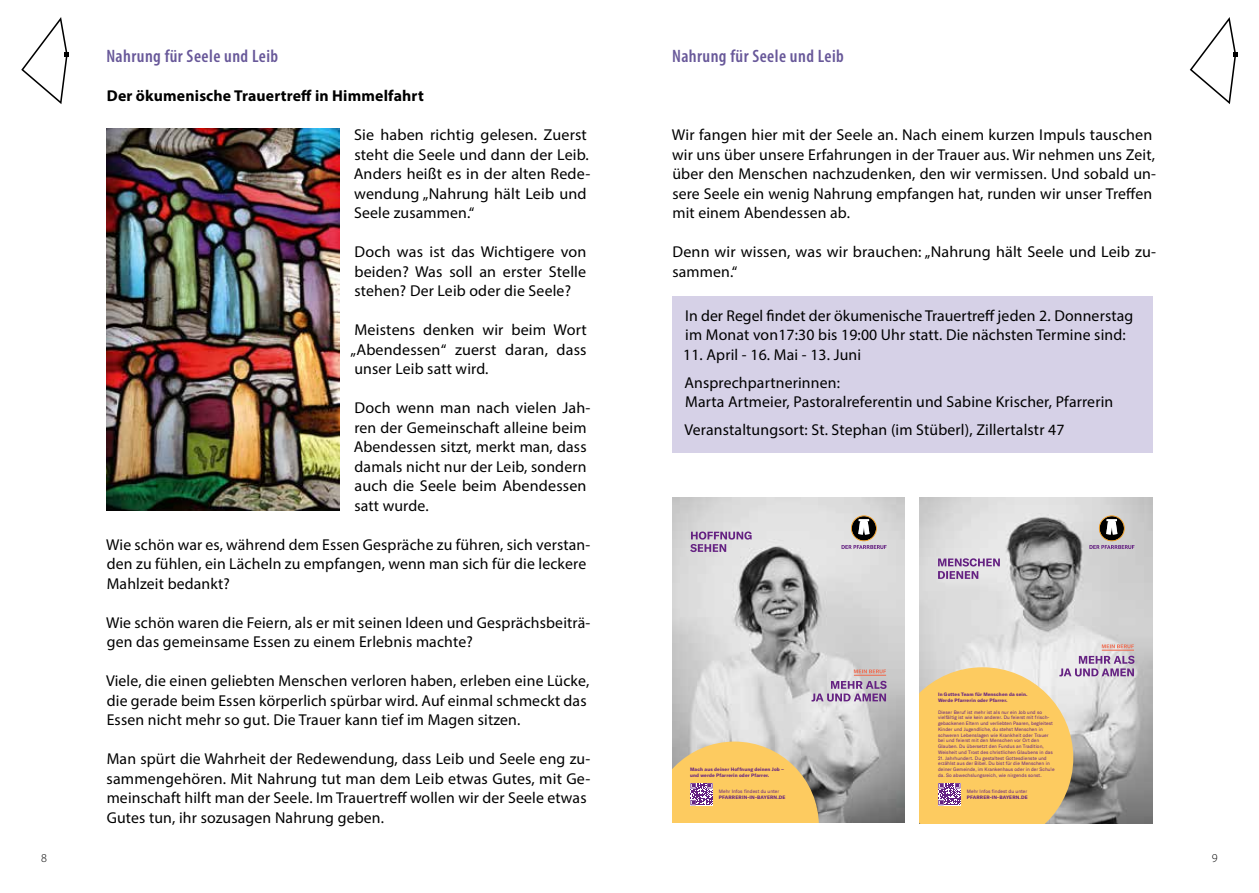
<style>
.page{position:relative;width:1259px;height:893px;background:#fff}
.page>*{position:absolute;margin:0;border:0;box-sizing:border-box;transform-origin:0 0}
.t1{font:600 condensed 18px "Myriad Pro";letter-spacing:.025em;color:#685899}
.t2{font:15.75px/19.5px "Myriad Pro";letter-spacing:.01em;color:#000}
.t3{font:700 15.75px "Myriad Pro";letter-spacing:.01em;color:#000}
.t4{font:300 12px "Myriad Pro";color:#000}
.t5{font:4.8px/5.7px "GT America";letter-spacing:.01em;color:#652282}
.t6{font:700 4.8px/5.7px "GT America";letter-spacing:.02em;color:#652282}
</style>
<div class="page">
<svg style="left:21px;top:17px;width:48px;height:87px"></svg>
<svg style="left:1189px;top:17px;width:48px;height:87px"></svg>
<img style="left:672px;top:497px;width:232px;height:326px">
<svg style="left:690px;top:531px;width:61px;height:21px"></svg>
<svg style="left:672px;top:742px;width:147px;height:81px;background:#ebc271"></svg>
<svg style="left:811px;top:681px;width:75px;height:20px"></svg>
<svg style="left:854px;top:669px;width:32px;height:4px"></svg>
<hr style="left:854px;top:675px;width:32px;height:1px;background:#ee6f54">
<svg style="left:841px;top:515px;width:45px;height:34px;background:#aea6a6"></svg>
<img style="left:920px;top:497px;width:232px;height:327px">
<svg style="left:938px;top:558px;width:62px;height:21px"></svg>
<svg style="left:1101px;top:644px;width:32px;height:4px"></svg>
<hr style="left:1101px;top:650px;width:33px;height:1px;background:#ee6f54">
<svg style="left:1089px;top:515px;width:45px;height:34px;background:#a79f9f"></svg>
<svg style="left:920px;top:656px;width:214px;height:168px;background:#e0c286"></svg>
<div style="left:672px;top:296px;width:480px;height:156px;background:#d6d1e7"></div>
<img style="left:106px;top:129px;width:233px;height:382px">
<p class="t1" style="left:106px;top:45px;width:173px">Nahrung für Seele und Leib</p>
<p class="t1" style="left:672px;top:45px;width:173px">Nahrung für Seele und Leib</p>
<p class="t3" style="left:107px;top:85px;width:318px">Der ökumenische Trauertreff in Himmelfahrt</p>
<p class="t2" style="left:354px;top:125px;width:238px">Sie haben richtig gelesen. Zuerst steht die Seele und dann der Leib.<br>Anders heißt es in der alten Rede&shy;wendung „Nahrung hält Leib und<br>Seele zusammen.“</p>
<p class="t2" style="left:354px;top:242px;width:234px;text-align:justify">Doch was ist das Wichtigere von beiden? Was soll an erster Stelle stehen? Der Leib oder die Seele?</p>
<p class="t2" style="left:350px;top:320px;width:238px;text-align:justify">Meistens denken wir beim Wort „Abendessen“ zuerst daran, dass unser Leib satt wird.</p>
<p class="t2" style="left:354px;top:398px;width:238px">Doch wenn man nach vielen Jah&shy;ren der Gemeinschaft alleine beim<br>Abendessen sitzt, merkt man, dass damals nicht nur der Leib, sondern auch die Seele beim Abendessen satt wurde.</p>
<p class="t2" style="left:106px;top:534px;width:485px">Wie schön war es, während dem Essen Gespräche zu führen, sich verstan&shy;den zu fühlen, ein Lächeln zu empfangen, wenn man sich für die leckere<br>Mahlzeit bedankt?</p>
<p class="t2" style="left:106px;top:612px;width:485px">Wie schön waren die Feiern, als er mit seinen Ideen und Gesprächsbeiträ&shy;gen das gemeinsame Essen zu einem Erlebnis machte?</p>
<p class="t2" style="left:106px;top:671px;width:485px">Viele, die einen geliebten Menschen verloren haben, erleben eine Lücke, die gerade beim Essen körperlich spürbar wird. Auf einmal schmeckt das<br>Essen nicht mehr so gut. Die Trauer kann tief im Magen sitzen.</p>
<p class="t2" style="left:107px;top:749px;width:485px">Man spürt die Wahrheit der Redewendung, dass Leib und Seele eng zu&shy;sammengehören. Mit Nahrung tut man dem Leib etwas Gutes, mit Ge&shy;meinschaft hilft man der Seele. Im Trauertreff wollen wir der Seele etwas Gutes tun, ihr sozusagen Nahrung geben.</p>
<p class="t2" style="left:672px;top:125px;width:485px">Wir fangen hier mit der Seele an. Nach einem kurzen Impuls tauschen wir uns über unsere Erfahrungen in der Trauer aus. Wir nehmen uns Zeit, über den Menschen nachzudenken, den wir vermissen. Und sobald un&shy;sere Seele ein wenig Nahrung empfangen hat, runden wir unser Treffen mit einem Abendessen ab.</p>
<p class="t2" style="left:672px;top:242px;width:485px">Denn wir wissen, was wir brauchen: „Nahrung hält Seele und Leib zu&shy;sammen.“</p>
<p class="t2" style="left:685px;top:305px;width:450px">In der Regel findet der ökumenische Trauertreff jeden 2. Donnerstag im Monat von17:30 bis 19:00 Uhr statt. Die nächsten Termine sind:</p>
<p class="t2" style="left:683px;top:340px;width:180px;line-height:28px">11. April - 16. Mai - 13. Juni<br>Ansprechpartnerinnen:</p>
<p class="t2" style="left:684px;top:388px;width:430px;line-height:28px">Marta Artmeier, Pastoralreferentin und Sabine Krischer, Pfarrerin<br>Veranstaltungsort: St. Stephan (im Stüberl), Zillertalstr 47</p>
<p class="t6" style="left:690px;top:766px;width:96px">Mach aus deiner Hoffnung deinen Job – und werde Pfarrerin oder Pfarrer.</p>
<p class="t5" style="left:719px;top:789px;width:62px">Mehr Infos findest du unter</p>
<p class="t6" style="left:719px;top:794px;width:68px">PFARRERIN-IN-BAYERN.DE</p>
<p class="t6" style="left:938px;top:692px;width:91px">In Gottes Team für Menschen da sein.<br>Werde Pfarrerin oder Pfarrer.</p>
<p class="t5" style="left:938px;top:709px;width:116px">Dieser Beruf ist mehr ist als nur ein Job und so vielfältig ist wie kein anderer. Du feierst mit frisch&shy;gebackenen Eltern und verliebten Paaren, begleitest Kinder und Jugendliche, du stehst Menschen in schweren Lebenslagen wie Krankheit oder Trauer bei und feierst mit den Menschen vor Ort den Glauben. Du übersetzt den Fundus an Tradition, Weisheit und Trost des christlichen Glaubens in das</p>
<p class="t5" style="left:938px;top:755px;width:118px">21. Jahrhundert. Du gestaltest Gottesdienste und erzählst aus der Bibel. Du bist für die Menschen in deiner Gemeinde, im Krankenhaus oder in der Schule da. So abwechslungsreich, wie nirgends sonst.</p>
<p class="t5" style="left:966px;top:789px;width:62px">Mehr Infos findest du unter</p>
<p class="t6" style="left:966px;top:794px;width:62px">PFARRER-IN-BAYERN.DE</p>
<p class="t4" style="left:41px;top:850px;width:7px">8</p>
<p class="t4" style="left:1211px;top:850px;width:7px">9</p>
</div>
